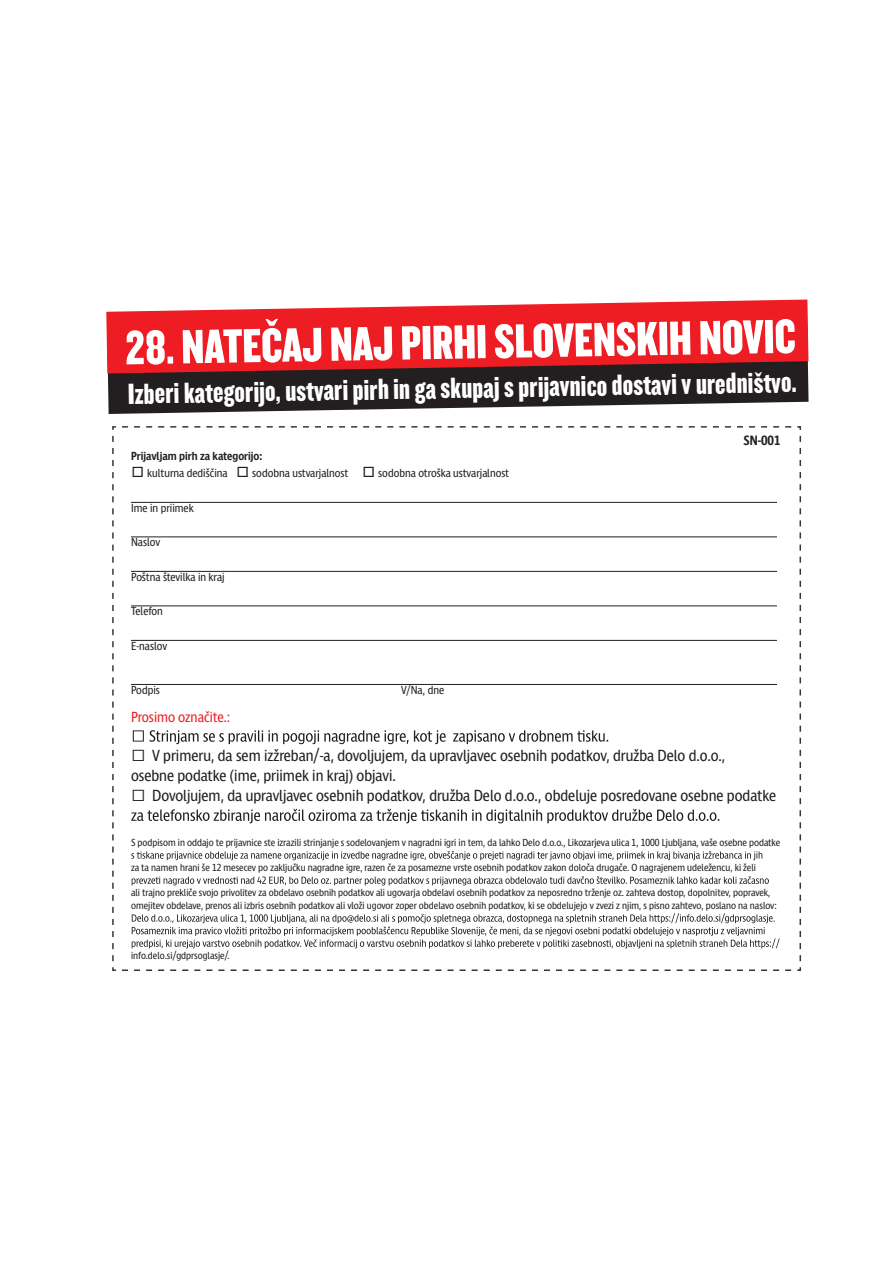
<style>
.page{position:relative;width:893px;height:1263px;background:#fff}
.page>*{position:absolute;margin:0;border:0;box-sizing:border-box;transform-origin:0 0}
.t1{font:49.8px "Knockout 69 Full Liteweight";color:#fff}
.t2{font:30.45px "Knockout 69 Full Liteweight";color:#fff}
.t3{font:16.5px/19.8px "Delo B";color:#231f20}
.t4{font:15px "Delo B";color:#ed1f26}
.t5{font:700 13.8px "Delo B";color:#231f20}
.t6{font:12px "Delo B";color:#231f20}
.t7{font:700 12px "Delo B";color:#231f20}
.t8{font:10.5px/12.6px "Delo B";color:#231f20}
.s1{font-size:15px}
</style>
<div class="page">
<svg style="left:112px;top:426px;width:690px;height:545px"></svg>
<svg style="left:133px;top:730px;width:475px;height:14px"></svg>
<svg style="left:131px;top:809px;width:588px;height:14px"></svg>
<svg style="left:131px;top:851px;width:631px;height:9px"></svg>
<svg style="left:132px;top:876px;width:637px;height:9px"></svg>
<svg style="left:132px;top:913px;width:648px;height:35px"></svg>
<hr style="left:131px;top:502px;width:646px;height:1px;background:#231f20">
<hr style="left:131px;top:537px;width:646px;height:1px;background:#231f20">
<hr style="left:131px;top:571px;width:646px;height:1px;background:#231f20">
<hr style="left:131px;top:606px;width:646px;height:1px;background:#231f20">
<hr style="left:131px;top:640px;width:646px;height:1px;background:#231f20">
<hr style="left:131px;top:684px;width:646px;height:1px;background:#231f20">
<svg style="left:107px;top:373px;width:701px;height:41px;background:#444041"></svg>
<svg style="left:106px;top:299px;width:702px;height:74px;background:#e03237"></svg>
<p class="t1" style="left:125px;top:317px;width:672px;rotate:-1deg">28. NATEČAJ NAJ PIRHI SLOVENSKIH NOVIC</p>
<p class="t2" style="left:128px;top:375px;width:670px;rotate:-1deg">Izberi kategorijo,ustvari pirh in ga skupaj s prijavnico dostavi v uredništvo.</p>
<p class="t7" style="left:131px;top:448px;width:133px">Prijavljam pirh za kategorijo:</p>
<p class="t6" style="left:131px;top:466px;width:380px"><span class="s1">□</span> kulturna dediščina <span class="s1">□</span> sodobna ustvarjalnost <span class="s1">□</span> sodobna otroška ustvarjalnost</p>
<p class="t6" style="left:131px;top:500px;width:64px">Ime in priimek</p>
<p class="t6" style="left:131px;top:535px;width:31px">Naslov</p>
<p class="t6" style="left:131px;top:569px;width:95px">Poštna številka in kraj</p>
<p class="t6" style="left:131px;top:604px;width:33px">Telefon</p>
<p class="t6" style="left:131px;top:638px;width:38px">E-naslov</p>
<p class="t6" style="left:131px;top:682px;width:30px">Podpis</p>
<p class="t6" style="left:401px;top:682px;width:45px">V/Na, dne</p>
<p class="t5" style="left:744px;top:432px;width:38px">SN-001</p>
<p class="t4" style="left:131px;top:707px;width:101px">Prosimo označite.:</p>
<p class="t3" style="left:131px;top:747px;width:647px">☐ V primeru, da sem izžreban/-a, dovoljujem, da upravljavec osebnih podatkov, družba Delo d.o.o.,<br>osebne podatke (ime, priimek in kraj) objavi.<br>☐ Dovoljujem, da upravljavec osebnih podatkov, družba Delo d.o.o., obdeluje posredovane osebne podatke</p>
<p class="t8" style="left:131px;top:837px;width:651px">S podpisom in oddajo te prijavnice ste izrazili strinjanje s sodelovanjem v nagradni igri in tem, da lahko Delo d.o.o., Likozarjeva ulica 1, 1000 Ljubljana, vaše osebne podatke</p>
<p class="t8" style="left:131px;top:862px;width:626px">za ta namen hrani še 12 mesecev po zaključku nagradne igre, razen če za posamezne vrste osebnih podatkov zakon določa drugače. O nagrajenem udeležencu, ki želi</p>
<p class="t8" style="left:131px;top:887px;width:647px">ali trajno prekliče svojo privolitev za obdelavo osebnih podatkov ali ugovarja obdelavi osebnih podatkov za neposredno trženje oz. zahteva dostop, dopolnitev, popravek, omejitev obdelave, prenos ali izbris osebnih podatkov ali vloži ugovor zoper obdelavo osebnih podatkov, ki se obdelujejo v zvezi z njim, s pisno zahtevo, poslano na naslov:</p>
<p class="t8" style="left:131px;top:950px;width:100px">info.delo.si/gdprsoglasje/.</p>
</div>
